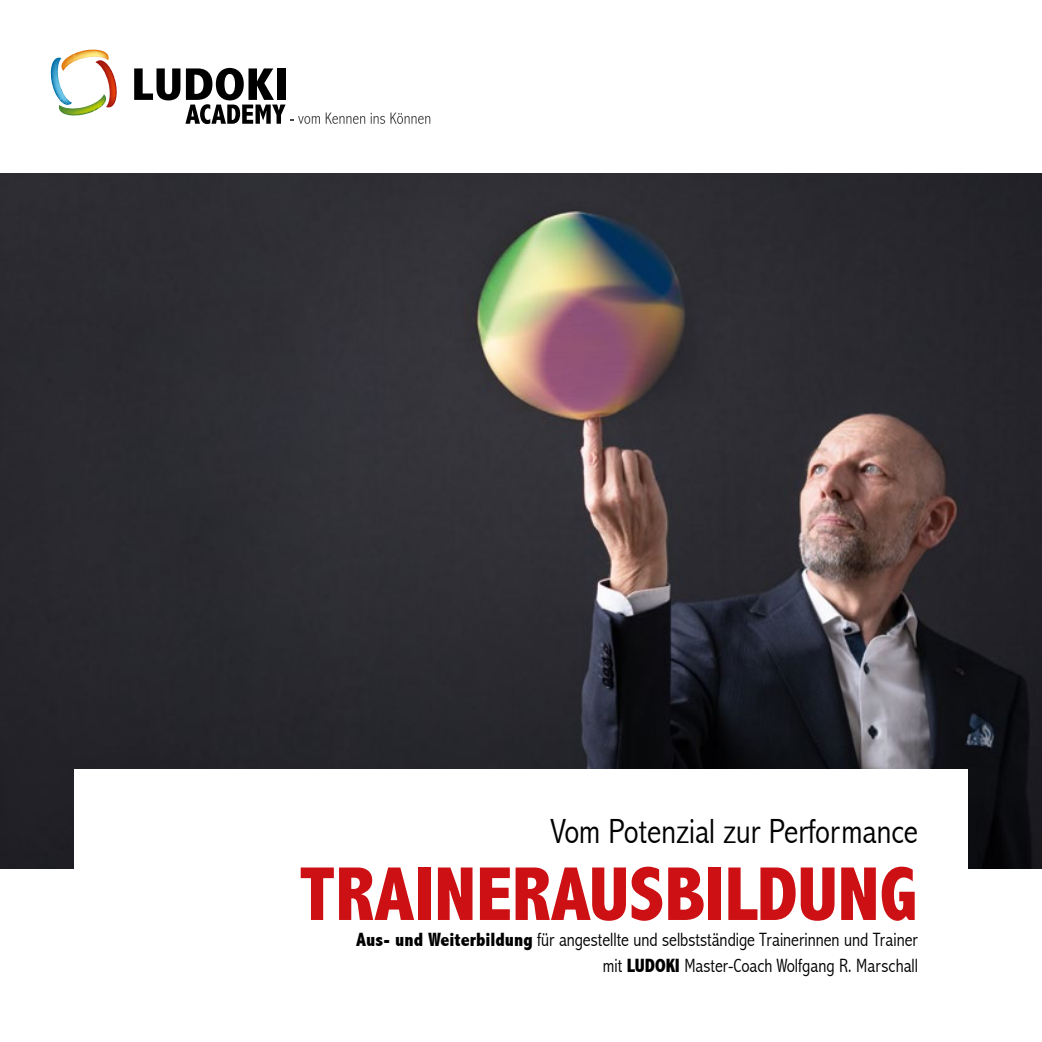
<style>
.page{position:relative;width:1042px;height:1042px;background:#fff}
.page>*{position:absolute;margin:0;border:0;box-sizing:border-box;transform-origin:0 0}
.t1{font:800 condensed 77px "Abadi";color:#cd1013}
.t2{font:300 condensed 35px "Abadi";color:#000}
.t3{font:300 condensed 19.25px/26.2px "Abadi";color:#000;text-align:right}
.s1{font-weight:800}
</style>
<div class="page">
<img style="left:0;top:174px;width:1042px;height:694px">
<svg style="left:51px;top:50px;width:66px;height:66px"></svg>
<svg style="left:134px;top:68px;width:186px;height:56px"></svg>
<svg style="left:326px;top:113px;width:39px;height:11px"></svg>
<svg style="left:371px;top:113px;width:59px;height:11px"></svg>
<div style="left:74px;top:769px;width:893px;height:198px;background:#fff"></div>
<h2 class="t2" style="left:550px;top:811px;width:369px">Vom Potenzial zur Performance</h2>
<h1 class="t1" style="left:299px;top:849px;width:620px">TRAINERAUSBILDUNG</h1>
<p class="t3" style="left:356px;top:926px;width:563px"><span class="s1">Aus- und Weiterbildung</span> für angestellte und selbstständige Trainerinnen und Trainer mit <span class="s1">LUDOKI</span> Master-Coach Wolfgang R. Marschall</p>
</div>
